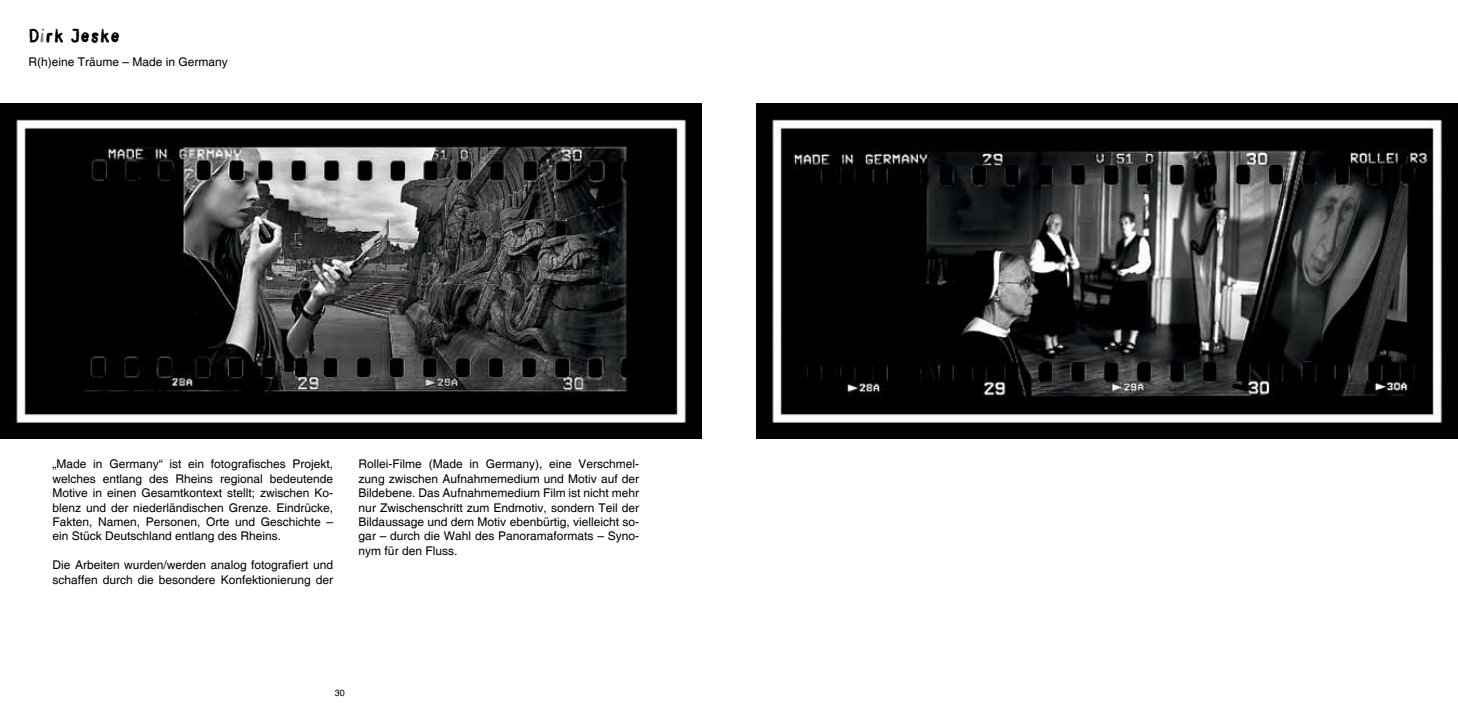
<style>
.page{position:relative;width:1458px;height:716px;background:#fff}
.page>*{position:absolute;margin:0;border:0;box-sizing:border-box;transform-origin:0 0}
.t1{font:18px "Stamp Gothic OT";color:#000}
.t2{font:12px/14.4px "Helvetica";color:#000;text-align:justify}
.t3{font:9px "Helvetica";color:#000}
.s1{color:#808285}
</style>
<div class="page">
<img style="left:0;top:104px;width:702px;height:334px">
<img style="left:756px;top:104px;width:702px;height:334px">
<h1 class="t1" style="left:28px;top:24px;width:93px">D<span class="s1">i</span>rk Jeske</h1>
<p class="t2" style="left:28px;top:55px;width:201px">R(h)eine Träume – Made in Germany</p>
<p class="t2" style="left:53px;top:457px;width:282px">„Made in Germany“ ist ein fotografisches Projekt, welches entlang des Rheins regional bedeutende Motive in einen Gesamtkontext stellt; zwischen Ko&shy;blenz und der niederländischen Grenze. Eindrücke, Fakten, Namen, Personen, Orte und Geschichte – ein Stück Deutschland entlang des Rheins.</p>
<p class="t2" style="left:53px;top:558px;width:282px">Die Arbeiten wurden/werden analog fotografiert und schaffen durch die besondere Konfektionierung der</p>
<p class="t2" style="left:359px;top:457px;width:282px">Rollei-Filme (Made in Germany), eine Verschmel&shy;zung zwischen Aufnahmemedium und Motiv auf der Bildebene. Das Aufnahmemedium Film ist nicht mehr nur Zwischenschritt zum Endmotiv, sondern Teil der Bildaussage und dem Motiv ebenbürtig, vielleicht so&shy;gar – durch die Wahl des Panoramaformats – Syno&shy;nym für den Fluss.</p>
<p class="t3" style="left:335px;top:687px;width:12px">30</p>
</div>
